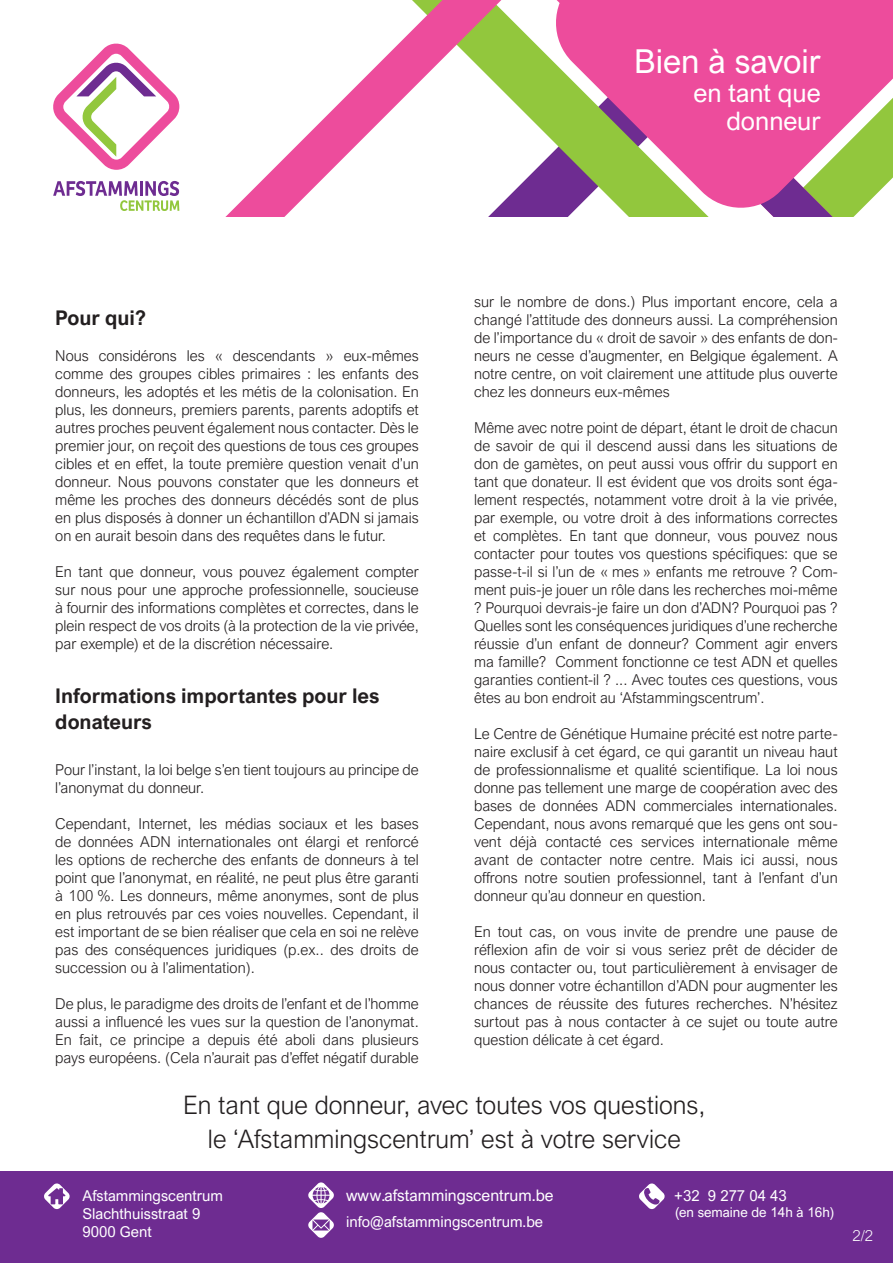
<style>
.page{position:relative;width:893px;height:1263px;background:#fff}
.page>*{position:absolute;margin:0;border:0;box-sizing:border-box;transform-origin:0 0}
.t1{font:33px "Arial Nova";color:#fff}
.t2{font:300 25.5px/34.5px "Arial Nova";color:#231f20;text-align:center}
.t3{font:25.5px/28.5px "Arial Nova";color:#fff;text-align:right}
.t4{font:700 20.25px/25.5px "Arial Nova";color:#231f20}
.t5{font:15.9px "Arial Nova";color:#fff}
.t6{font:300 15px/18px "Arial Nova";color:#231f20;text-align:justify}
.t7{font:15px/18px "Arial Nova";color:#fff}
.t8{font:300 15px "Arial Nova";color:#fff}
.t9{font:13.5px "Arial Nova";color:#fff}
</style>
<div class="page">
<div style="left:0;top:1171px;width:893px;height:92px;background:#6e2c91"></div>
<svg style="left:113px;top:0;width:596px;height:217px"></svg>
<svg style="left:769px;top:213px;width:89px;height:4px"></svg>
<svg style="left:53px;top:44px;width:126px;height:126px"></svg>
<svg style="left:53px;top:181px;width:126px;height:30px"></svg>
<svg style="left:551px;top:0;width:342px;height:213px;background:#d47291"></svg>
<svg style="left:639px;top:1183px;width:26px;height:26px"></svg>
<svg style="left:308px;top:1182px;width:26px;height:56px"></svg>
<svg style="left:44px;top:1183px;width:26px;height:26px"></svg>
<h1 class="t1" style="left:634px;top:43px;width:188px">Bien à savoir</h1>
<h2 class="t3" style="left:693px;top:78px;width:129px">en tant que donneur</h2>
<h3 class="t4" style="left:55px;top:305px;width:92px">Pour qui?</h3>
<p class="t6" style="left:55px;top:347px;width:365px">Nous considérons les « descendants » eux-mêmes comme des groupes cibles primaires : les enfants des donneurs, les adoptés et les métis de la colonisation. En plus, les donneurs, premiers parents, parents adoptifs et autres proches peuvent également nous contacter. Dès le premier jour, on reçoit des questions de tous ces groupes cibles et en effet, la toute première question venait d’un donneur. Nous pouvons constater que les donneurs et même les proches des donneurs décédés sont de plus en plus disposés à donner un échantillon d’ADN si jamais on en aurait besoin dans des requêtes dans le futur.</p>
<p class="t6" style="left:55px;top:563px;width:365px">En tant que donneur, vous pouvez également compter sur nous pour une approche professionnelle, soucieuse à fournir des informations complètes et correctes, dans le plein respect de vos droits (à la protection de la vie privée, par exemple) et de la discrétion nécessaire.</p>
<h3 class="t4" style="left:55px;top:683px;width:326px">Informations importantes pour les donateurs</h3>
<p class="t6" style="left:55px;top:761px;width:365px">Pour l’instant, la loi belge s’en tient toujours au principe de l’anonymat du donneur.</p>
<p class="t6" style="left:55px;top:815px;width:365px">Cependant, Internet, les médias sociaux et les bases de données ADN internationales ont élargi et renforcé les options de recherche des enfants de donneurs à tel point que l’anonymat, en réalité, ne peut plus être garanti à 100 %. Les donneurs, même anonymes, sont de plus en plus retrouvés par ces voies nouvelles. Cependant, il est important de se bien réaliser que cela en soi ne relève pas des conséquences juridiques (p.ex.. des droits de succession ou à l’alimentation).</p>
<p class="t6" style="left:55px;top:995px;width:365px">De plus, le paradigme des droits de l’enfant et de l’homme aussi a influencé les vues sur la question de l’anonymat.<br>En fait, ce principe a depuis été aboli dans plusieurs pays européens. (Cela n’aurait pas d’effet négatif durable</p>
<p class="t6" style="left:474px;top:293px;width:365px">sur le nombre de dons.) Plus important encore, cela a changé l’attitude des donneurs aussi. La compréhension de l’importance du « droit de savoir » des enfants de don&shy;neurs ne cesse d’augmenter, en Belgique également. A notre centre, on voit clairement une attitude plus ouverte chez les donneurs eux-mêmes</p>
<p class="t6" style="left:474px;top:419px;width:365px">Même avec notre point de départ, étant le droit de chacun de savoir de qui il descend aussi dans les situations de don de gamètes, on peut aussi vous offrir du support en tant que donateur. Il est évident que vos droits sont éga&shy;lement respectés, notamment votre droit à la vie privée, par exemple, ou votre droit à des informations correctes et complètes. En tant que donneur, vous pouvez nous contacter pour toutes vos questions spécifiques: que se passe-t-il si l’un de « mes » enfants me retrouve ? Com&shy;ment puis-je jouer un rôle dans les recherches moi-même ? Pourquoi devrais-je faire un don d’ADN? Pourquoi pas ?<br>Quelles sont les conséquences juridiques d’une recherche réussie d’un enfant de donneur? Comment agir envers ma famille? Comment fonctionne ce test ADN et quelles garanties contient-il ? ... Avec toutes ces questions, vous êtes au bon endroit au ‘Afstammingscentrum’.</p>
<p class="t6" style="left:474px;top:725px;width:365px">Le Centre de Génétique Humaine précité est notre parte&shy;naire exclusif à cet égard, ce qui garantit un niveau haut de professionnalisme et qualité scientifique. La loi nous donne pas tellement une marge de coopération avec des bases de données ADN commerciales internationales.<br>Cependant, nous avons remarqué que les gens ont sou&shy;vent déjà contacté ces services internationale même avant de contacter notre centre. Mais ici aussi, nous offrons notre soutien professionnel, tant à l’enfant d’un donneur qu’au donneur en question.</p>
<p class="t6" style="left:474px;top:923px;width:365px">En tout cas, on vous invite de prendre une pause de réflexion afin de voir si vous seriez prêt de décider de nous contacter ou, tout particulièrement à envisager de nous donner votre échantillon d’ADN pour augmenter les chances de réussite des futures recherches. N’hésitez surtout pas à nous contacter à ce sujet ou toute autre question délicate à cet égard.</p>
<h2 class="t2" style="left:183px;top:1087px;width:524px">En tant que donneur, avec toutes vos questions, le ‘Afstammingscentrum’ est à votre service</h2>
<p class="t7" style="left:674px;top:1186px;width:114px">+32 9 277 04 43</p>
<p class="t7" style="left:82px;top:1186px;width:142px">Afstammingscentrum</p>
<p class="t5" style="left:346px;top:1187px;width:209px">www.afstammingscentrum.be</p>
<p class="t7" style="left:82px;top:1204px;width:119px">Slachthuisstraat 9<br>9000 Gent</p>
<p class="t9" style="left:675px;top:1204px;width:161px">(en semaine de 14h à 16h)</p>
<p class="t7" style="left:346px;top:1212px;width:198px">info@afstammingscentrum.be</p>
<p class="t8" style="left:852px;top:1227px;width:22px">2/2</p>
</div>
